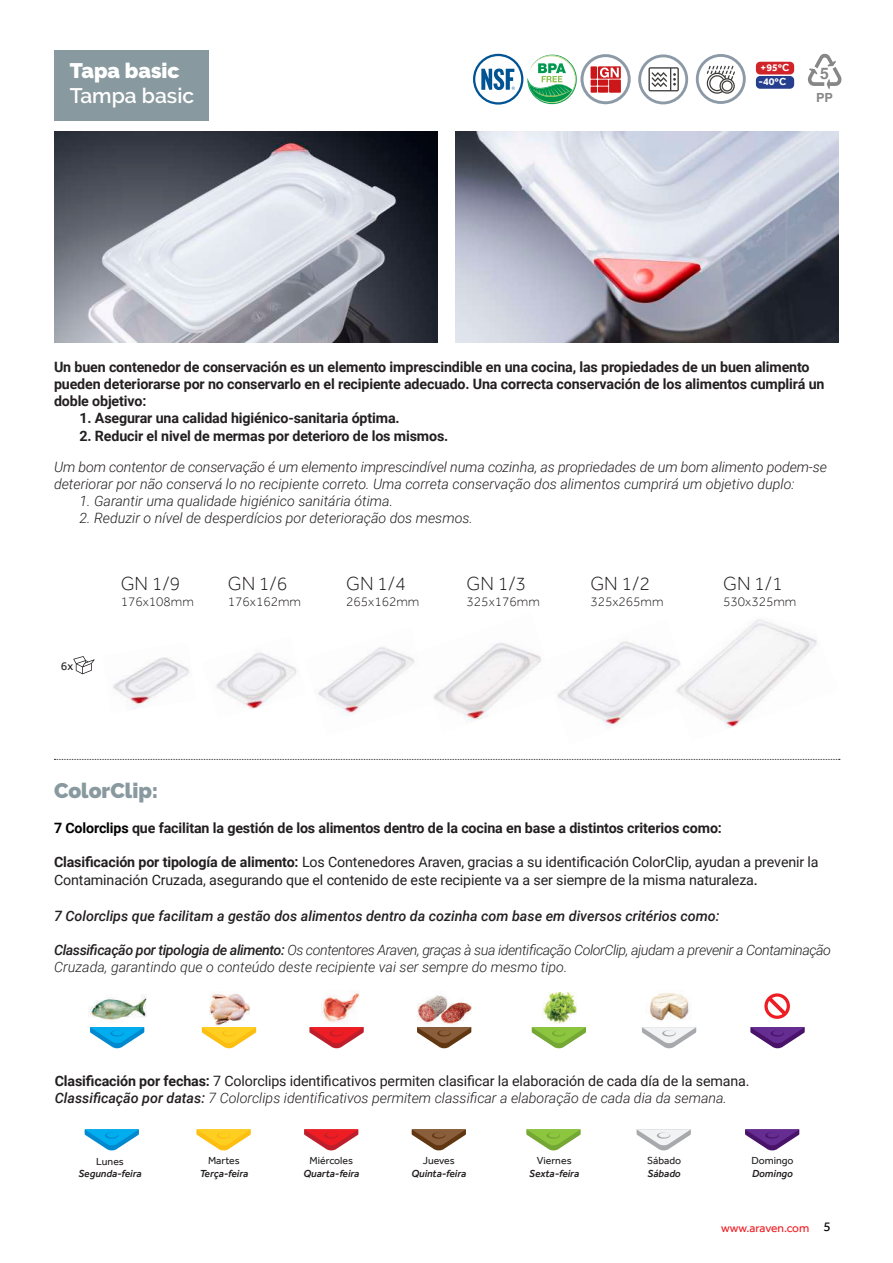
<style>
.page{position:relative;width:893px;height:1263px;background:#fff}
.page>*{position:absolute;margin:0;border:0;box-sizing:border-box;transform-origin:0 0}
.t1{font:600 21px "Raleway";color:#fff}
.t2{font:900 21px "Raleway";color:#88999f}
.t3{font:900 21px "Raleway";color:#fff}
.t4{font:300 19.5px "Effra";color:#231f20}
.t5{font:700 15.9px "Helvetica";color:#878787}
.t6{font:700 14.25px/17.1px "Roboto";letter-spacing:-.01em;color:#231f20}
.t7{font:14.25px/17.1px "Roboto";letter-spacing:-.01em;color:#231f20}
.t8{font:italic 300 14.25px/17.1px "Roboto";color:#231f20}
.t9{font:italic 300 14.25px/17.1px "Roboto";letter-spacing:-.03em;color:#231f20}
.t10{font:italic 500 14.25px "Roboto";color:#231f20}
.t11{font:300 13.5px "Effra";color:#231f20}
.t12{font:700 12.6px "Helvetica";color:#878787}
.t13{font:12px "Effra";color:#ee1d23}
.t14{font:12px "Effra";color:#231f20}
.t15{font:italic 500 10.5px "Effra";color:#231f20}
.t16{font:10.5px "Effra";color:#231f20}
.t17{font:700 10.5px/13.8px "Effra";color:#fff}
.s1{color:#000}
.s2{font-weight:700}
.s3{font-family:"Effra";font-size:15px}
.s4{font-weight:500}
.s5{font-weight:500;font-style:italic}
.s6{font-weight:300;font-style:italic}
.s7{font-size:13.5px;color:#000}
</style>
<div class="page">
<img style="left:455px;top:132px;width:384px;height:210px">
<img style="left:54px;top:132px;width:383px;height:210px">
<svg style="left:638px;top:54px;width:50px;height:50px"></svg>
<svg style="left:696px;top:54px;width:50px;height:50px"></svg>
<div style="left:756px;top:62px;width:38px;height:12px;background:#d1232a;border-radius:4px"></div>
<div style="left:756px;top:76px;width:38px;height:13px;background:#253f8e;border-radius:4px"></div>
<svg style="left:808px;top:54px;width:33px;height:35px"></svg>
<svg style="left:527px;top:54px;width:104px;height:50px"></svg>
<svg style="left:474px;top:55px;width:48px;height:48px"></svg>
<div style="left:473px;top:54px;width:50px;height:51px;border:2px solid #005494;border-radius:50%"></div>
<svg style="left:481px;top:69px;width:34px;height:21px"></svg>
<svg style="left:54px;top:759px;width:786px;height:1px"></svg>
<img style="left:321px;top:991px;width:39px;height:32px">
<svg style="left:309px;top:1027px;width:55px;height:22px"></svg>
<img style="left:210px;top:992px;width:39px;height:33px">
<svg style="left:202px;top:1027px;width:54px;height:22px"></svg>
<img style="left:88px;top:994px;width:59px;height:27px">
<svg style="left:90px;top:1027px;width:54px;height:22px"></svg>
<img style="left:417px;top:995px;width:54px;height:32px">
<svg style="left:417px;top:1027px;width:54px;height:22px"></svg>
<svg style="left:532px;top:1027px;width:54px;height:22px"></svg>
<img style="left:543px;top:992px;width:34px;height:31px">
<svg style="left:642px;top:1027px;width:54px;height:22px"></svg>
<img style="left:648px;top:993px;width:41px;height:28px">
<svg style="left:750px;top:1027px;width:55px;height:22px"></svg>
<svg style="left:764px;top:993px;width:26px;height:26px"></svg>
<svg style="left:304px;top:1129px;width:54px;height:22px"></svg>
<svg style="left:196px;top:1129px;width:55px;height:22px"></svg>
<svg style="left:85px;top:1129px;width:54px;height:22px"></svg>
<svg style="left:412px;top:1129px;width:54px;height:22px"></svg>
<svg style="left:526px;top:1129px;width:55px;height:22px"></svg>
<svg style="left:637px;top:1129px;width:54px;height:22px"></svg>
<svg style="left:745px;top:1129px;width:54px;height:22px"></svg>
<img style="left:433px;top:643px;width:108px;height:81px">
<img style="left:318px;top:647px;width:97px;height:69px">
<img style="left:216px;top:652px;width:81px;height:57px">
<img style="left:113px;top:657px;width:76px;height:53px">
<img style="left:557px;top:641px;width:113px;height:87px">
<img style="left:670px;top:619px;width:147px;height:110px">
<svg style="left:73px;top:656px;width:22px;height:18px"></svg>
<div style="left:54px;top:50px;width:154px;height:70px;background:#88999f"></div>
<h1 class="t3" style="left:70px;top:58px;width:111px">Tapa basic</h1>
<h1 class="t1" style="left:70px;top:84px;width:126px">Tampa basic</h1>
<p class="t17" style="left:758px;top:60px;width:32px">+95ºC -40ºC</p>
<p class="t5" style="left:820px;top:63px;width:10px">5</p>
<p class="t12" style="left:816px;top:90px;width:18px">PP</p>
<p class="t6" style="left:54px;top:358px;width:772px">Un buen contenedor de conservación es un elemento imprescindible en una cocina, las propiedades de un buen alimento pueden deteriorarse por no conservarlo en el recipiente adecuado. Una correcta conservación de los alimentos cumplirá un doble objetivo:</p>
<p class="t6" style="left:80px;top:409px;width:322px">1. Asegurar una calidad higiénico-sanitaria óptima.</p>
<p class="t6" style="left:80px;top:426px;width:370px">2. Reducir el nivel de mermas por deterioro de los mismos.</p>
<p class="t8" style="left:54px;top:458px;width:774px">Um bom contentor de conservação é um elemento imprescindível numa cozinha, as propriedades de um bom alimento podem-se deteriorar por não conservá lo no recipiente correto. Uma correta conservação dos alimentos cumprirá um objetivo duplo:</p>
<p class="t8" style="left:80px;top:492px;width:315px">1. Garantir uma qualidade higiénico sanitária ótima.</p>
<p class="t8" style="left:80px;top:509px;width:395px">2. Reduzir o nível de desperdícios por deterioração dos mesmos.</p>
<p class="t14" style="left:61px;top:659px;width:14px">6x</p>
<h2 class="t4" style="left:121px;top:572px;width:61px">GN 1/9</h2>
<p class="t11" style="left:121px;top:594px;width:75px">176x108mm</p>
<h2 class="t4" style="left:228px;top:572px;width:61px">GN 1/6</h2>
<p class="t11" style="left:228px;top:594px;width:75px">176x162mm</p>
<h1 class="t2" style="left:54px;top:779px;width:106px">ColorClip:</h1>
<h2 class="t4" style="left:346px;top:572px;width:61px">GN 1/4</h2>
<p class="t11" style="left:346px;top:594px;width:75px">265x162mm</p>
<h2 class="t4" style="left:467px;top:572px;width:61px">GN 1/3</h2>
<p class="t11" style="left:467px;top:594px;width:75px">325x176mm</p>
<h2 class="t4" style="left:590px;top:572px;width:61px">GN 1/2</h2>
<p class="t11" style="left:590px;top:594px;width:75px">325x265mm</p>
<h2 class="t4" style="left:723px;top:572px;width:61px">GN 1/1</h2>
<p class="t11" style="left:723px;top:594px;width:75px">530x325mm</p>
<p class="t6" style="left:54px;top:819px;width:669px"><span class="s1">7 Colorclips</span> que facilitan la gestión de los alimentos dentro de la cocina en base a distintos criterios como:</p>
<p class="t7" style="left:54px;top:853px;width:766px;line-height:18px"><span class="s2">Clasificación por tipología de alimento:</span> Los Contenedores Araven, gracias a su identificación ColorClip, ayudan a prevenir la<br>Contaminación Cruzada, asegurando que el contenido de este recipiente va a ser siempre de la misma naturaleza<span class="s3">.</span></p>
<p class="t10" style="left:54px;top:905px;width:667px">7 Colorclips que facilitam a gestão dos alimentos dentro da cozinha com base em diversos critérios como:</p>
<p class="t9" style="left:54px;top:941px;width:779px"><span class="s4">Classificação por tipologia de alimento:</span> Os contentores Araven, graças à sua identificação ColorClip, ajudam a prevenir a Contaminação<br>Cruzada, garantindo que o conteúdo deste recipiente vai ser sempre do mesmo tipo.</p>
<p class="t7" style="left:55px;top:1072px;width:696px"><span class="s2">Clasificación por fechas:</span> 7 Colorclips identificativos permiten clasificar la elaboración de cada día de la semana.<br><span class="s5">Classificação por datas:</span> <span class="s6">7 Colorclips identificativos permitem classificar a elaboração de cada dia da semana.</span></p>
<p class="t16" style="left:96px;top:1155px;width:29px">Lunes</p>
<p class="t15" style="left:78px;top:1167px;width:65px">Segunda-feira</p>
<p class="t16" style="left:208px;top:1154px;width:33px">Martes</p>
<p class="t15" style="left:200px;top:1167px;width:50px">Terça-feira</p>
<p class="t16" style="left:310px;top:1154px;width:45px">Miércoles</p>
<p class="t15" style="left:303px;top:1167px;width:58px">Quarta-feira</p>
<p class="t16" style="left:423px;top:1154px;width:33px">Jueves</p>
<p class="t15" style="left:411px;top:1167px;width:56px">Quinta-feira</p>
<p class="t16" style="left:537px;top:1154px;width:36px">Viernes</p>
<p class="t15" style="left:529px;top:1167px;width:51px">Sexta-feira</p>
<p class="t16" style="left:647px;top:1154px;width:36px">Sábado</p>
<p class="t15" style="left:648px;top:1167px;width:35px">Sábado</p>
<p class="t16" style="left:751px;top:1154px;width:44px">Domingo</p>
<p class="t15" style="left:752px;top:1167px;width:42px">Domingo</p>
<p class="t13" style="left:721px;top:1220px;width:111px">www.araven.com <span class="s7">5</span></p>
</div>
